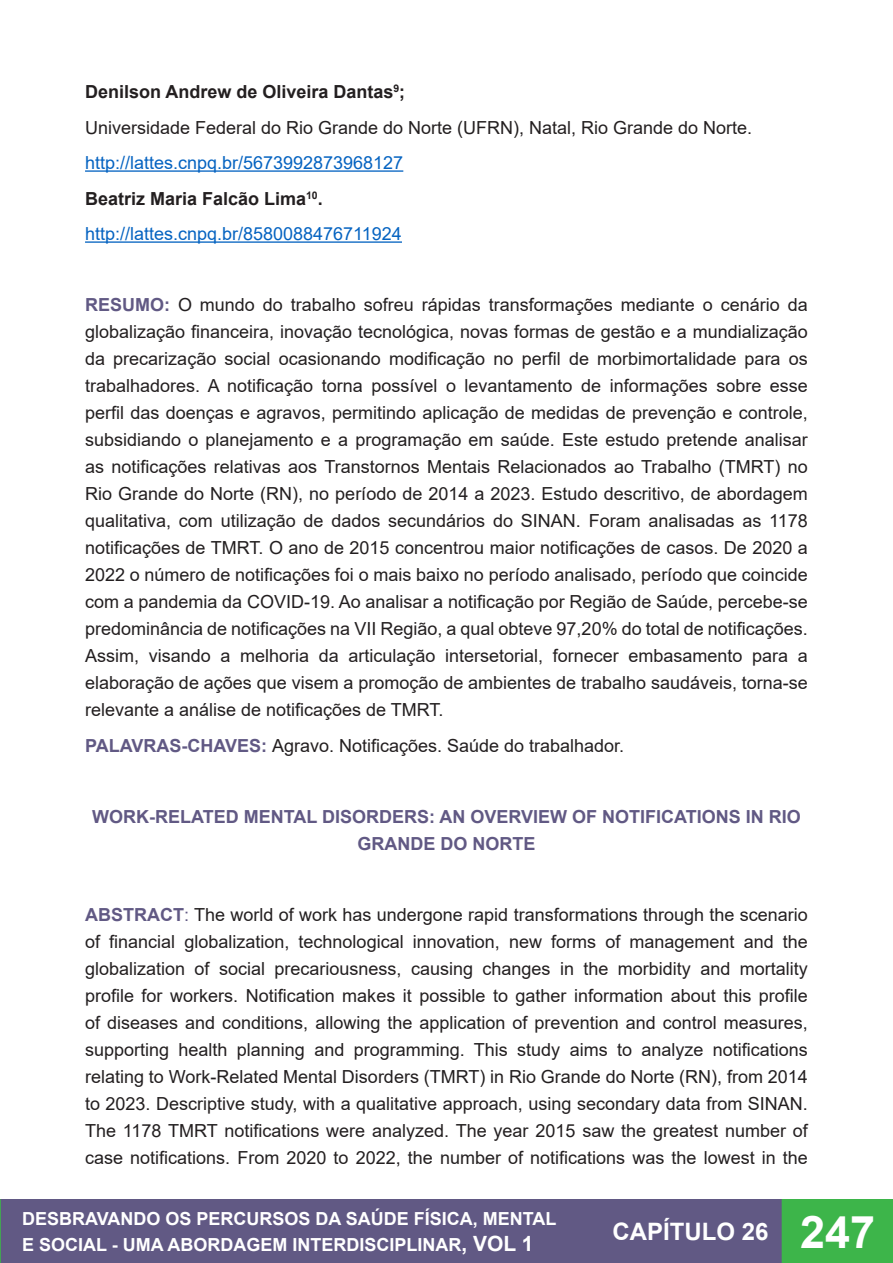
<style>
.page{position:relative;width:893px;height:1263px;background:#fff}
.page>*{position:absolute;margin:0;border:0;box-sizing:border-box;transform-origin:0 0}
.t1{font:700 24px "Arial";color:#fff}
.t2{font:18px/27px "Arial";color:#231f20;text-align:justify}
.t3{font:700 18px/26.5px "Arial";color:#fff}
.t4{font:18px "Arial";color:#0563c1}
.t5{font:700 18px/27px "Arial";color:#615984;text-align:center}
.t6{font:700 18px "Arial";color:#231f20}
.s1{font-weight:700;color:#615984}
.s2{color:#615984}
.s3{font-size:21px}
.s4{font-size:45px}
</style>
<div class="page">
<div style="left:0;top:1200px;width:782px;height:63px;background:#615984"></div>
<div style="left:0;top:1199px;width:783px;height:64px;border:2px solid #615984"></div>
<svg style="left:0;top:1199px;width:1px;height:64px"></svg>
<div style="left:782px;top:1200px;width:111px;height:63px;background:#3db54a"></div>
<div style="left:782px;top:1199px;width:111px;height:64px;border:2px solid #3db54a"></div>
<hr style="left:85px;top:170px;width:318px;height:2px;background:#0563c1">
<hr style="left:85px;top:241px;width:317px;height:2px;background:#0563c1">
<p class="t6" style="left:85px;top:79px;width:322px">Denilson Andrew de Oliveira Dantas<sup>9</sup>;</p>
<p class="t2" style="left:85px;top:114px;width:669px">Universidade Federal do Rio Grande do Norte (UFRN), Natal, Rio Grande do Norte.</p>
<p class="t4" style="left:85px;top:150px;width:320px">http://lattes.cnpq.br/5673992873968127</p>
<p class="t6" style="left:85px;top:186px;width:239px">Beatriz Maria Falcão Lima<sup>10</sup>.</p>
<p class="t4" style="left:85px;top:221px;width:318px">http://lattes.cnpq.br/8580088476711924</p>
<p class="t2" style="left:85px;top:291px;width:724px"><span class="s1">RESUMO:</span> O mundo do trabalho sofreu rápidas transformações mediante o cenário da globalização financeira, inovação tecnológica, novas formas de gestão e a mundialização da precarização social ocasionando modificação no perfil de morbimortalidade para os trabalhadores. A notificação torna possível o levantamento de informações sobre esse perfil das doenças e agravos, permitindo aplicação de medidas de prevenção e controle, subsidiando o planejamento e a programação em saúde. Este estudo pretende analisar as notificações relativas aos Transtornos Mentais Relacionados ao Trabalho (TMRT) no Rio Grande do Norte (RN), no período de 2014 a 2023. Estudo descritivo, de abordagem qualitativa, com utilização de dados secundários do SINAN. Foram analisadas as 1178 notificações de TMRT. O ano de 2015 concentrou maior notificações de casos. De 2020 a 2022 o número de notificações foi o mais baixo no período analisado, período que coincide com a pandemia da COVID-19. Ao analisar a notificação por Região de Saúde, percebe-se predominância de notificações na VII Região, a qual obteve 97,20% do total de notificações.<br>Assim, visando a melhoria da articulação intersetorial, fornecer embasamento para a elaboração de ações que visem a promoção de ambientes de trabalho saudáveis, torna-se relevante a análise de notificações de TMRT.</p>
<p class="t2" style="left:85px;top:732px;width:541px"><span class="s1">PALAVRAS-CHAVES:</span> Agravo. Notificações. Saúde do trabalhador.</p>
<p class="t5" style="left:92px;top:803px;width:710px">WORK-RELATED MENTAL DISORDERS: AN OVERVIEW OF NOTIFICATIONS IN RIO<br>GRANDE DO NORTE</p>
<p class="t2" style="left:85px;top:901px;width:724px"><span class="s1">ABSTRACT</span><span class="s2">:</span> The world of work has undergone rapid transformations through the scenario of financial globalization, technological innovation, new forms of management and the globalization of social precariousness, causing changes in the morbidity and mortality profile for workers. Notification makes it possible to gather information about this profile of diseases and conditions, allowing the application of prevention and control measures, supporting health planning and programming. This study aims to analyze notifications relating to Work-Related Mental Disorders (TMRT) in Rio Grande do Norte (RN), from 2014 to 2023. Descriptive study, with a qualitative approach, using secondary data from SINAN.<br>The 1178 TMRT notifications were analyzed. The year 2015 saw the greatest number of case notifications. From 2020 to 2022, the number of notifications was the lowest in the</p>
<p class="t3" style="left:22px;top:1205px;width:536px">DESBRAVANDO OS PERCURSOS DA SAÚDE FÍSICA, MENTAL<br>E SOCIAL - UMA ABORDAGEM INTERDISCIPLINAR<span class="s3">, VOL 1</span></p>
<h1 class="t1" style="left:612px;top:1215px;width:264px">CAPÍTULO 26 <span class="s4">247</span></h1>
</div>
